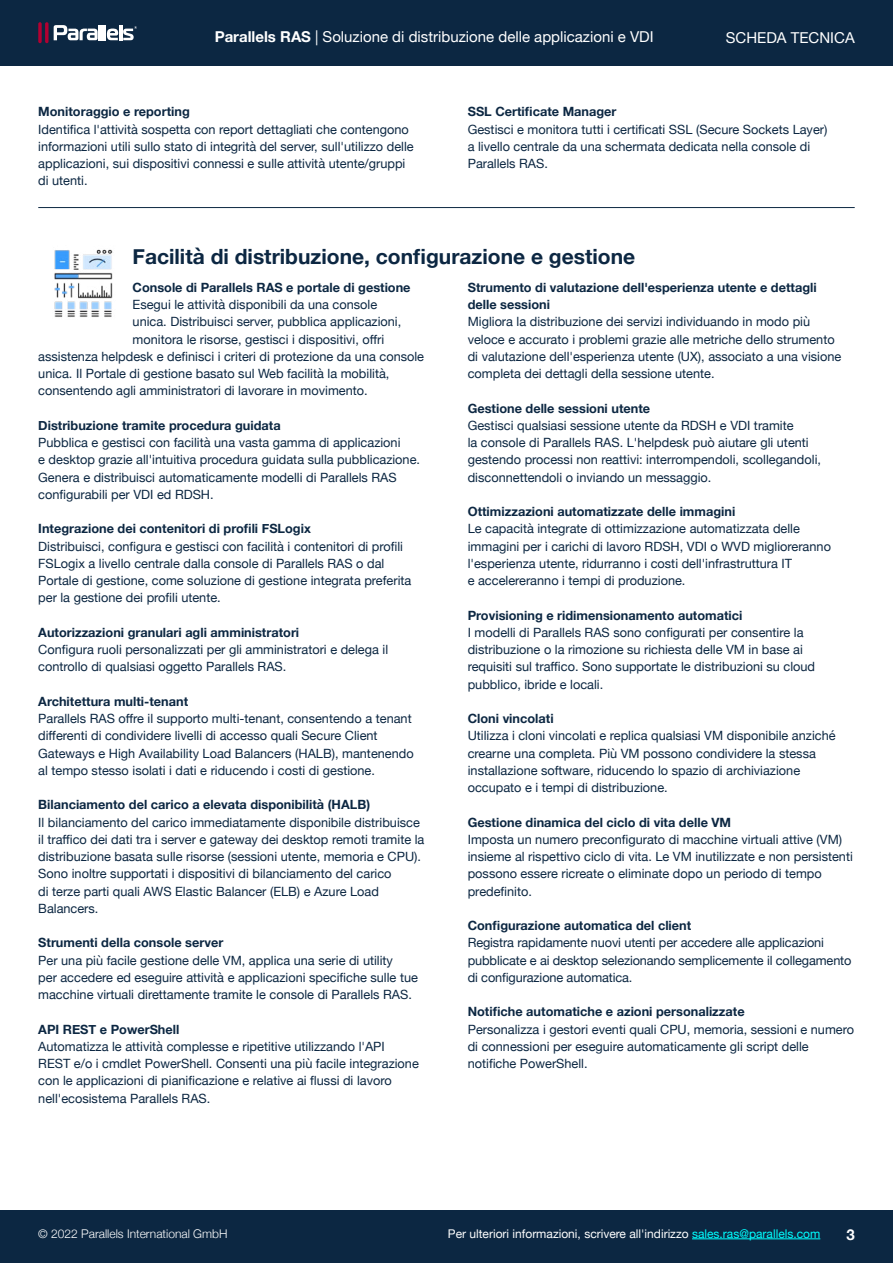
<style>
.page{position:relative;width:893px;height:1263px;background:#fff}
.page>*{position:absolute;margin:0;border:0;box-sizing:border-box;transform-origin:0 0}
.t1{font:700 21px "Helvetica Neue";color:#0c2742}
.t2{font:15px "Helvetica Neue";color:#fff}
.t3{font:700 15px "Helvetica Neue";color:#fff}
.t4{font:12.75px/17.2px "Helvetica Neue";color:#0c2742}
.t5{font:700 12.75px/17.2px "Helvetica Neue";color:#0c2742}
.t6{font:12px "Helvetica Neue";color:#fff}
.t7{font:300 12px "Helvetica Neue";color:#fff}
.s1{font-weight:700}
.s2{color:#0ff}
</style>
<div class="page">
<div style="left:0;top:0;width:893px;height:65px;background:#0c2742"></div>
<div style="left:0;top:1210px;width:893px;height:53px;background:#0c2742"></div>
<svg style="left:38px;top:22px;width:4px;height:21px"></svg>
<svg style="left:45px;top:22px;width:4px;height:21px"></svg>
<hr style="left:119px;top:25px;width:3px;height:15px;background:#fff">
<hr style="left:103px;top:25px;width:3px;height:15px;background:#fff">
<hr style="left:99px;top:25px;width:3px;height:15px;background:#fff">
<svg style="left:54px;top:25px;width:44px;height:15px"></svg>
<svg style="left:107px;top:26px;width:30px;height:14px"></svg>
<hr style="left:692px;top:1238px;width:128px;height:1px;background:#0ff">
<img style="left:54px;top:249px;width:59px;height:68px">
<hr style="left:38px;top:207px;width:817px;height:1px;background:#0c2742">
<p class="t2" style="left:215px;top:26px;width:441px"><span class="s1">Parallels RAS</span> | Soluzione di distribuzione delle applicazioni e VDI</p>
<p class="t2" style="left:726px;top:27px;width:130px">SCHEDA TECNICA</p>
<p class="t5" style="left:38px;top:104px;width:153px">Monitoraggio e reporting</p>
<p class="t4" style="left:38px;top:121px;width:377px">Identifica l'attività sospetta con report dettagliati che contengono informazioni utili sullo stato di integrità del server, sull'utilizzo delle applicazioni, sui dispositivi connessi e sulle attività utente/gruppi di utenti.</p>
<p class="t5" style="left:468px;top:104px;width:150px">SSL Certificate Manager</p>
<p class="t4" style="left:468px;top:121px;width:361px">Gestisci e monitora tutti i certificati SSL (Secure Sockets Layer) a livello centrale da una schermata dedicata nella console di<br>Parallels RAS.</p>
<h1 class="t1" style="left:133px;top:240px;width:504px">Facilità di distribuzione, configurazione e gestione</h1>
<p class="t5" style="left:133px;top:279px;width:280px">Console di Parallels RAS e portale di gestione</p>
<p class="t4" style="left:133px;top:297px;width:246px">Esegui le attività disponibili da una console</p>
<p class="t4" style="left:133px;top:314px;width:270px">unica. Distribuisci server, pubblica applicazioni,</p>
<p class="t4" style="left:133px;top:331px;width:253px">monitora le risorse, gestisci i dispositivi, offri</p>
<p class="t4" style="left:38px;top:348px;width:387px">assistenza helpdesk e definisci i criteri di protezione da una console</p>
<p class="t4" style="left:38px;top:366px;width:353px">unica. Il Portale di gestione basato sul Web facilità la mobilità,</p>
<p class="t4" style="left:38px;top:383px;width:331px">consentendo agli amministratori di lavorare in movimento.</p>
<p class="t5" style="left:38px;top:417px;width:244px">Distribuzione tramite procedura guidata</p>
<p class="t4" style="left:38px;top:435px;width:383px">Pubblica e gestisci con facilità una vasta gamma di applicazioni<br>e desktop grazie all'intuitiva procedura guidata sulla pubblicazione.<br>Genera e distribuisci automaticamente modelli di Parallels RAS configurabili per VDI ed RDSH.</p>
<p class="t5" style="left:38px;top:520px;width:274px">Integrazione dei contenitori di profili FSLogix</p>
<p class="t4" style="left:38px;top:538px;width:375px">Distribuisci, configura e gestisci con facilità i contenitori di profili FSLogix a livello centrale dalla console di Parallels RAS o dal Portale di gestione, come soluzione di gestione integrata preferita per la gestione dei profili utente.</p>
<p class="t5" style="left:38px;top:624px;width:262px">Autorizzazioni granulari agli amministratori</p>
<p class="t4" style="left:38px;top:642px;width:351px">Configura ruoli personalizzati per gli amministratori e delega il controllo di qualsiasi oggetto Parallels RAS.</p>
<p class="t5" style="left:38px;top:693px;width:151px">Architettura multi-tenant</p>
<p class="t4" style="left:38px;top:711px;width:377px">Parallels RAS offre il supporto multi-tenant, consentendo a tenant differenti di condividere livelli di accesso quali Secure Client Gateways e High Availability Load Balancers (HALB), mantenendo al tempo stesso isolati i dati e riducendo i costi di gestione.</p>
<p class="t5" style="left:38px;top:796px;width:333px">Bilanciamento del carico a elevata disponibilità (HALB)</p>
<p class="t4" style="left:38px;top:814px;width:388px">Il bilanciamento del carico immediatamente disponibile distribuisce il traffico dei dati tra i server e gateway dei desktop remoti tramite la distribuzione basata sulle risorse (sessioni utente, memoria e CPU).<br>Sono inoltre supportati i dispositivi di bilanciamento del carico<br>di terze parti quali AWS Elastic Balancer (ELB) e Azure Load Balancers.</p>
<p class="t5" style="left:38px;top:934px;width:187px">Strumenti della console server</p>
<p class="t4" style="left:38px;top:952px;width:381px">Per una più facile gestione delle VM, applica una serie di utility<br>per accedere ed eseguire attività e applicazioni specifiche sulle tue macchine virtuali direttamente tramite le console di Parallels RAS.</p>
<p class="t5" style="left:38px;top:1021px;width:143px">API REST e PowerShell</p>
<p class="t4" style="left:38px;top:1038px;width:382px">Automatizza le attività complesse e ripetitive utilizzando l'API REST e/o i cmdlet PowerShell. Consenti una più facile integrazione con le applicazioni di pianificazione e relative ai flussi di lavoro nell'ecosistema Parallels RAS.</p>
<p class="t5" style="left:468px;top:279px;width:350px">Strumento di valutazione dell'esperienza utente e dettagli delle sessioni</p>
<p class="t4" style="left:468px;top:314px;width:375px">Migliora la distribuzione dei servizi individuando in modo più veloce e accurato i problemi grazie alle metriche dello strumento di valutazione dell'esperienza utente (UX), associato a una visione completa dei dettagli della sessione utente.</p>
<p class="t5" style="left:468px;top:400px;width:184px">Gestione delle sessioni utente</p>
<p class="t4" style="left:468px;top:417px;width:355px">Gestisci qualsiasi sessione utente da RDSH e VDI tramite<br>la console di Parallels RAS. L'helpdesk può aiutare gli utenti gestendo processi non reattivi: interrompendoli, scollegandoli, disconnettendoli o inviando un messaggio.</p>
<p class="t5" style="left:468px;top:503px;width:269px">Ottimizzazioni automatizzate delle immagini</p>
<p class="t4" style="left:468px;top:521px;width:365px">Le capacità integrate di ottimizzazione automatizzata delle immagini per i carichi di lavoro RDSH, VDI o WVD miglioreranno l'esperienza utente, ridurranno i costi dell'infrastruttura IT<br>e accelereranno i tempi di produzione.</p>
<p class="t5" style="left:468px;top:607px;width:276px">Provisioning e ridimensionamento automatici</p>
<p class="t4" style="left:468px;top:624px;width:349px">I modelli di Parallels RAS sono configurati per consentire la distribuzione o la rimozione su richiesta delle VM in base ai requisiti sul traffico. Sono supportate le distribuzioni su cloud pubblico, ibride e locali.</p>
<p class="t5" style="left:468px;top:710px;width:87px">Cloni vincolati</p>
<p class="t4" style="left:468px;top:728px;width:369px">Utilizza i cloni vincolati e replica qualsiasi VM disponibile anziché crearne una completa. Più VM possono condividere la stessa installazione software, riducendo lo spazio di archiviazione occupato e i tempi di distribuzione.</p>
<p class="t5" style="left:468px;top:814px;width:265px">Gestione dinamica del ciclo di vita delle VM</p>
<p class="t4" style="left:468px;top:831px;width:387px">Imposta un numero preconfigurato di macchine virtuali attive (VM) insieme al rispettivo ciclo di vita. Le VM inutilizzate e non persistenti possono essere ricreate o eliminate dopo un periodo di tempo predefinito.</p>
<p class="t5" style="left:468px;top:917px;width:225px">Configurazione automatica del client</p>
<p class="t4" style="left:468px;top:935px;width:385px">Registra rapidamente nuovi utenti per accedere alle applicazioni pubblicate e ai desktop selezionando semplicemente il collegamento di configurazione automatica.</p>
<p class="t5" style="left:468px;top:1003px;width:278px">Notifiche automatiche e azioni personalizzate</p>
<p class="t4" style="left:468px;top:1021px;width:388px">Personalizza i gestori eventi quali CPU, memoria, sessioni e numero di connessioni per eseguire automaticamente gli script delle notifiche PowerShell.</p>
<p class="t7" style="left:38px;top:1224px;width:191px">© 2022 Parallels International GmbH</p>
<p class="t6" style="left:448px;top:1225px;width:374px">Per ulteriori informazioni, scrivere all'indirizzo <span class="s2">sales.ras@parallels.com</span></p>
<p class="t3" style="left:846px;top:1222px;width:10px">3</p>
</div>
